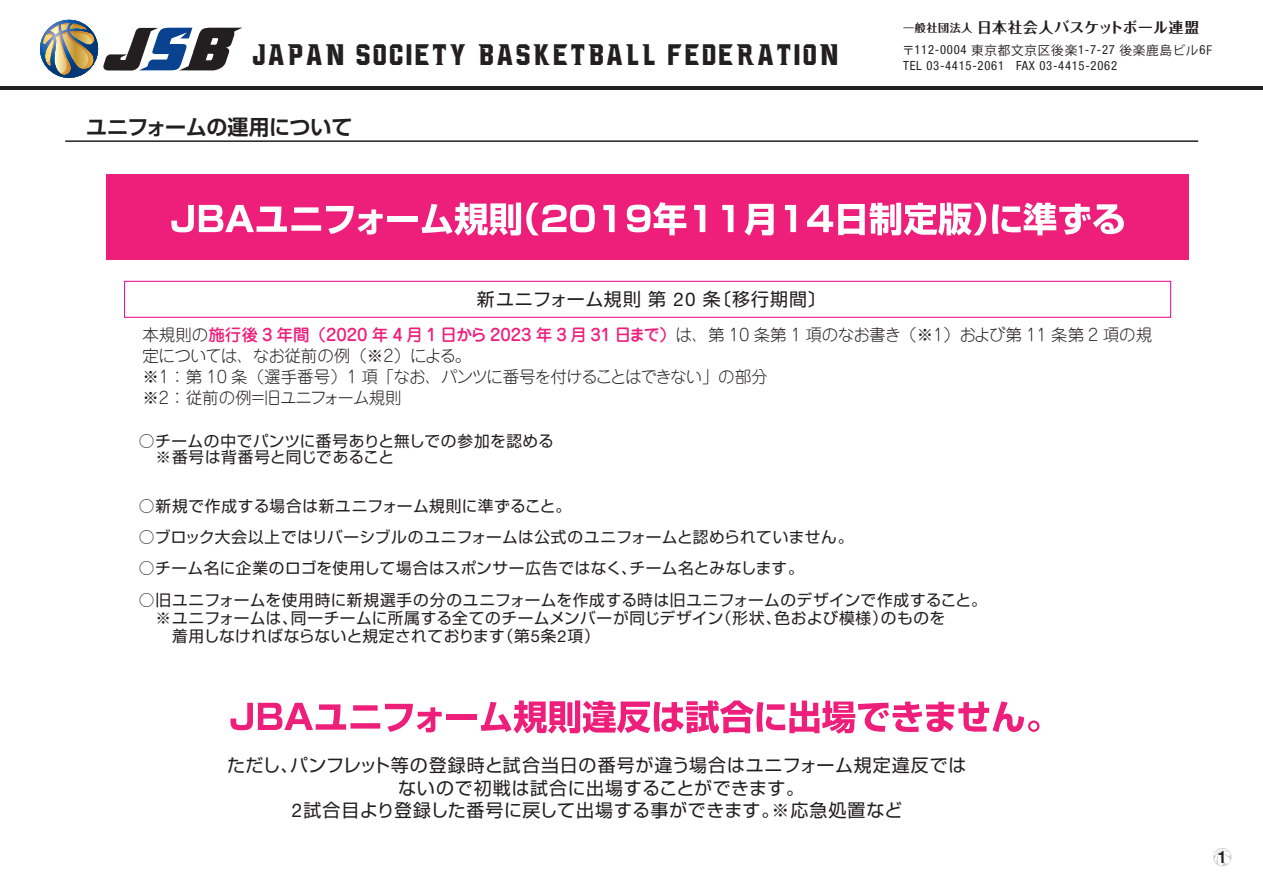
<style>
.page{position:relative;width:1263px;height:893px;background:#fff}
.page>*{position:absolute;margin:0;border:0;box-sizing:border-box;transform-origin:0 0}
.t1{font:29.55px "NCAA Michigan St Spartans";letter-spacing:.07em;color:#231f20}
.t2{font:700 21px "Shin Go Pro De";letter-spacing:-.01em;color:#231f20}
.t3{font:18px/22.5px "Shin Go Pro";letter-spacing:.04em;color:#231f20;text-align:center}
.t4{font:500 16.8px "Helvetica Neue";color:#231f20}
.t5{font:300 16.5px/21px "Jun 101 Pro";letter-spacing:-.035em;color:#231f20}
.t6{font:15.6px/18.3px "Shin Go Pro";letter-spacing:.03em;color:#231f20}
.t7{font:700 14.7px "Folk Pro";letter-spacing:.03em;color:#231f20}
.t8{font:12.6px "Koz Go Pr 6 N";letter-spacing:.06em;color:#231f20}
.t9{font:condensed 12.6px "Helvetica Neue LT Std";letter-spacing:.06em;color:#231f20}
.s1{font-size:11.1px}
.s2{font-family:"Helvetica Neue LT Std";font-stretch:condensed}
.s3{font-family:"Helvetica Neue LT Std";font-size:18.9px}
.s4{font-family:"Jun 34 Pro";font-weight:500;color:#ee1e7b}
.s5{font-family:"Helvetica Neue LT Std";font-size:16.5px}
</style>
<div class="page">
<div style="left:106px;top:174px;width:1083px;height:86px;background:#ee1e7b"></div>
<svg style="left:40px;top:20px;width:202px;height:58px"></svg>
<hr style="left:0;top:86px;width:1263px;height:4px;background:#231f20">
<svg style="left:171px;top:205px;width:212px;height:30px"></svg>
<div style="left:387px;top:216px;width:30px;height:6px;background:#fff"></div>
<svg style="left:422px;top:203px;width:173px;height:33px"></svg>
<svg style="left:603px;top:205px;width:12px;height:27px"></svg>
<svg style="left:627px;top:202px;width:59px;height:33px"></svg>
<svg style="left:694px;top:205px;width:11px;height:27px"></svg>
<svg style="left:722px;top:205px;width:11px;height:27px"></svg>
<svg style="left:744px;top:204px;width:30px;height:32px"></svg>
<svg style="left:785px;top:205px;width:11px;height:27px"></svg>
<svg style="left:807px;top:203px;width:179px;height:32px"></svg>
<svg style="left:992px;top:203px;width:132px;height:32px"></svg>
<hr style="left:65px;top:140px;width:1133px;height:2px;background:#231f20">
<div style="left:124px;top:281px;width:1047px;height:37px;border:1px solid #ed028c"></div>
<svg style="left:1213px;top:848px;width:19px;height:19px"></svg>
<svg style="left:230px;top:703px;width:212px;height:29px"></svg>
<div style="left:446px;top:714px;width:30px;height:6px;background:#ee1e7b"></div>
<svg style="left:481px;top:700px;width:558px;height:34px"></svg>
<p class="t7" style="left:903px;top:15px;width:297px"><span class="s1">一般社団法人</span> 日本社会人バスケットボール連盟</p>
<h1 class="t1" style="left:253px;top:44px;width:588px">JAPAN SOCIETY BASKETBALL FEDERATION</h1>
<p class="t8" style="left:902px;top:43px;width:312px">〒<span class="s2">112-0004</span> 東京都文京区後楽<span class="s2">1-7-27</span> 後楽鹿島ビル<span class="s2">6</span>F</p>
<p class="t9" style="left:903px;top:58px;width:215px">TEL 03-4415-2061 FAX 03-4415-2062</p>
<h2 class="t2" style="left:86px;top:109px;width:268px">ユニフォームの運用について</h2>
<p class="t3" style="left:477px;top:286px;width:351px">新ユニフォーム規則第 <span class="s3">20</span> 条〔移行期間〕</p>
<p class="t5" style="left:142px;top:323px;width:1011px">本規則の<span class="s4">施行後 3 年間（2020 年 4 月 1 日から 2023 年 3 月 31 日まで）</span>は、第 10 条第 1 項のなお書き（※1）および第 11 条第 2 項の規定については、なお従前の例（※2）による。<br>※1：第 10 条（選手番号）1 項「なお、パンツに番号を付けることはできない」の部分<br>※2：従前の例＝旧ユニフォーム規則</p>
<p class="t6" style="left:139px;top:430px;width:416px;line-height:17px">○チームの中でパンツに番号ありと無しでの参加を認める　※番号は背番号と同じであること</p>
<p class="t6" style="left:139px;top:495px;width:434px">○新規で作成する場合は新ユニフォーム規則に準ずること。</p>
<p class="t6" style="left:139px;top:526px;width:716px">○ブロック大会以上ではリバーシブルのユニフォームは公式のユニフォームと認められていません。</p>
<p class="t6" style="left:139px;top:557px;width:666px">○チーム名に企業のロゴを使用して場合はスポンサー広告ではなく、チーム名とみなします。</p>
<p class="t6" style="left:139px;top:589px;width:849px">○旧ユニフォームを使用時に新規選手の分のユニフォームを作成する時は旧ユニフォームのデザインで作成すること。　※ユニフォームは、同一チームに所属する全てのチームメンバーが同じデザイン（形状、色および模様）のものを<br>　　着用しなければならないと規定されております（第<span class="s5">5</span>条<span class="s5">2</span>項）</p>
<p class="t3" style="left:227px;top:752px;width:741px">ただし、パンフレット等の登録時と試合当日の番号が違う場合はユニフォーム規定違反ではないので初戦は試合に出場することができます。<br><span class="s3">2</span>試合目より登録した番号に戻して出場する事ができます。※応急処置など</p>
<p class="t4" style="left:1218px;top:844px;width:11px">1</p>
</div>
